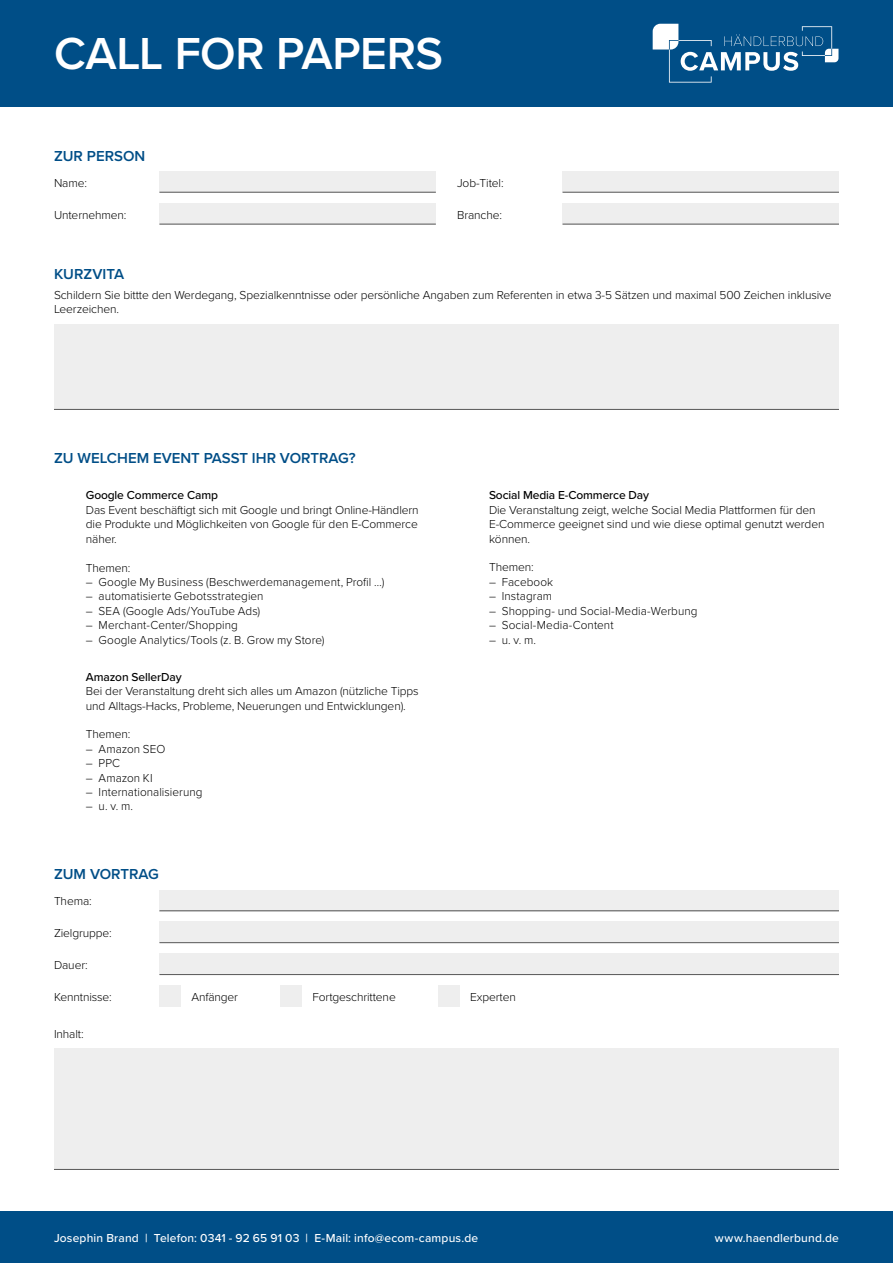
<style>
.page{position:relative;width:893px;height:1263px;background:#fff}
.page>*{position:absolute;margin:0;border:0;box-sizing:border-box;transform-origin:0 0}
.t1{font:600 46.5px "Proxima Nova";letter-spacing:-.01em;color:#fff}
.t2{font:600 15px "Proxima Nova";color:#004e87}
.t3{font:300 12px/14.4px "Proxima Nova";letter-spacing:-.01em;color:#000}
.t4{font:500 12px "Proxima Nova";letter-spacing:.015em;color:#fff}
.t5{font:500 12px "Proxima Nova";letter-spacing:-.01em;color:#000}
.t6{font:300 12px "Proxima Nova";letter-spacing:.01em;color:#000}
</style>
<div class="page">
<div style="left:0;top:1212px;width:893px;height:51px;background:#004e87"></div>
<div style="left:0;top:0;width:893px;height:106px;background:#004e87"></div>
<svg style="left:653px;top:24px;width:185px;height:59px"></svg>
<div style="left:159px;top:171px;width:277px;height:22px;background:#eee"></div>
<div style="left:159px;top:890px;width:680px;height:21px;background:#eee"></div>
<div style="left:159px;top:922px;width:680px;height:21px;background:#eee"></div>
<div style="left:159px;top:954px;width:680px;height:21px;background:#eee"></div>
<div style="left:159px;top:985px;width:22px;height:22px;background:#eee"></div>
<div style="left:281px;top:985px;width:21px;height:22px;background:#eee"></div>
<div style="left:438px;top:985px;width:22px;height:22px;background:#eee"></div>
<div style="left:54px;top:324px;width:785px;height:85px;background:#eee"></div>
<div style="left:54px;top:1048px;width:785px;height:121px;background:#eee"></div>
<div style="left:159px;top:203px;width:277px;height:21px;background:#eee"></div>
<div style="left:563px;top:171px;width:276px;height:22px;background:#eee"></div>
<div style="left:563px;top:203px;width:276px;height:21px;background:#eee"></div>
<hr style="left:159px;top:192px;width:277px;height:1px;background:#575757">
<hr style="left:159px;top:224px;width:277px;height:1px;background:#575757">
<hr style="left:54px;top:409px;width:785px;height:1px;background:#575757">
<hr style="left:54px;top:1169px;width:785px;height:1px;background:#575757">
<hr style="left:159px;top:910px;width:680px;height:1px;background:#575757">
<hr style="left:159px;top:942px;width:680px;height:1px;background:#575757">
<hr style="left:159px;top:974px;width:680px;height:1px;background:#575757">
<hr style="left:563px;top:192px;width:276px;height:1px;background:#575757">
<hr style="left:563px;top:224px;width:276px;height:1px;background:#575757">
<h1 class="t1" style="left:54px;top:18px;width:391px">CALL FOR PAPERS</h1>
<p class="t2" style="left:54px;top:144px;width:93px">ZUR PERSON</p>
<p class="t3" style="left:54px;top:175px;width:35px">Name:</p>
<p class="t3" style="left:54px;top:207px;width:74px">Unternehmen:</p>
<p class="t2" style="left:54px;top:263px;width:72px">KURZVITA</p>
<p class="t3" style="left:457px;top:175px;width:48px">Job-Titel:</p>
<p class="t3" style="left:457px;top:207px;width:46px">Branche:</p>
<p class="t3" style="left:54px;top:287px;width:779px">Schildern Sie bittte den Werdegang, Spezialkenntnisse oder persönliche Angaben zum Referenten in etwa 3-5 Sätzen und maximal 500 Zeichen inklusive<br>Leerzeichen.</p>
<p class="t2" style="left:54px;top:447px;width:303px">ZU WELCHEM EVENT PASST IHR VORTRAG?</p>
<p class="t5" style="left:86px;top:486px;width:134px">Google Commerce Camp</p>
<p class="t3" style="left:86px;top:502px;width:334px;text-align:justify">Das Event beschäftigt sich mit Google und bringt Online-Händlern die Produkte und Möglichkeiten von Google für den E-Commerce näher.</p>
<p class="t3" style="left:86px;top:560px;width:46px">Themen:</p>
<p class="t3" style="left:86px;top:574px;width:300px">– Google My Business (Beschwerdemanagement, Profil …)</p>
<p class="t3" style="left:86px;top:588px;width:179px">– automatisierte Gebotsstrategien</p>
<p class="t3" style="left:86px;top:603px;width:176px">– SEA (Google Ads/YouTube Ads)</p>
<p class="t3" style="left:86px;top:617px;width:153px">– Merchant-Center/Shopping</p>
<p class="t3" style="left:86px;top:632px;width:240px">– Google Analytics/Tools (z. B. Grow my Store)</p>
<p class="t5" style="left:86px;top:668px;width:97px">Amazon SellerDay</p>
<p class="t3" style="left:86px;top:683px;width:334px">Bei der Veranstaltung dreht sich alles um Amazon (nützliche Tipps und Alltags-Hacks, Probleme, Neuerungen und Entwicklungen).</p>
<p class="t3" style="left:86px;top:727px;width:46px">Themen:</p>
<p class="t3" style="left:86px;top:741px;width:81px">– Amazon SEO</p>
<p class="t3" style="left:86px;top:755px;width:36px">– PPC</p>
<p class="t3" style="left:86px;top:770px;width:68px">– Amazon KI</p>
<p class="t3" style="left:86px;top:784px;width:118px">– Internationalisierung</p>
<p class="t3" style="left:86px;top:799px;width:49px">– u. v. m.</p>
<p class="t2" style="left:54px;top:863px;width:106px">ZUM VORTRAG</p>
<p class="t3" style="left:54px;top:893px;width:39px">Thema:</p>
<p class="t3" style="left:54px;top:925px;width:59px">Zielgruppe:</p>
<p class="t3" style="left:54px;top:957px;width:35px">Dauer:</p>
<p class="t5" style="left:489px;top:486px;width:162px">Social Media E-Commerce Day</p>
<p class="t3" style="left:489px;top:502px;width:337px">Die Veranstaltung zeigt, welche Social Media Plattformen für den<br>E-Commerce geeignet sind und wie diese optimal genutzt werden können.</p>
<p class="t3" style="left:489px;top:560px;width:46px">Themen:</p>
<p class="t3" style="left:489px;top:574px;width:66px">– Facebook</p>
<p class="t6" style="left:489px;top:587px;width:65px">– Instagram</p>
<p class="t3" style="left:489px;top:603px;width:210px">– Shopping- und Social-Media-Werbung</p>
<p class="t3" style="left:489px;top:617px;width:126px">– Social-Media-Content</p>
<p class="t3" style="left:489px;top:632px;width:49px">– u. v. m.</p>
<p class="t3" style="left:54px;top:989px;width:59px">Kenntnisse:</p>
<p class="t3" style="left:54px;top:1026px;width:31px">Inhalt:</p>
<p class="t3" style="left:191px;top:989px;width:48px">Anfänger</p>
<p class="t3" style="left:313px;top:989px;width:85px">Fortgeschrittene</p>
<p class="t3" style="left:470px;top:989px;width:47px">Experten</p>
<p class="t4" style="left:54px;top:1229px;width:426px">Josephin Brand | Telefon: 0341 - 92 65 91 03 | E-Mail: info@ecom-campus.de</p>
<p class="t4" style="left:715px;top:1229px;width:126px">www.haendlerbund.de</p>
</div>
